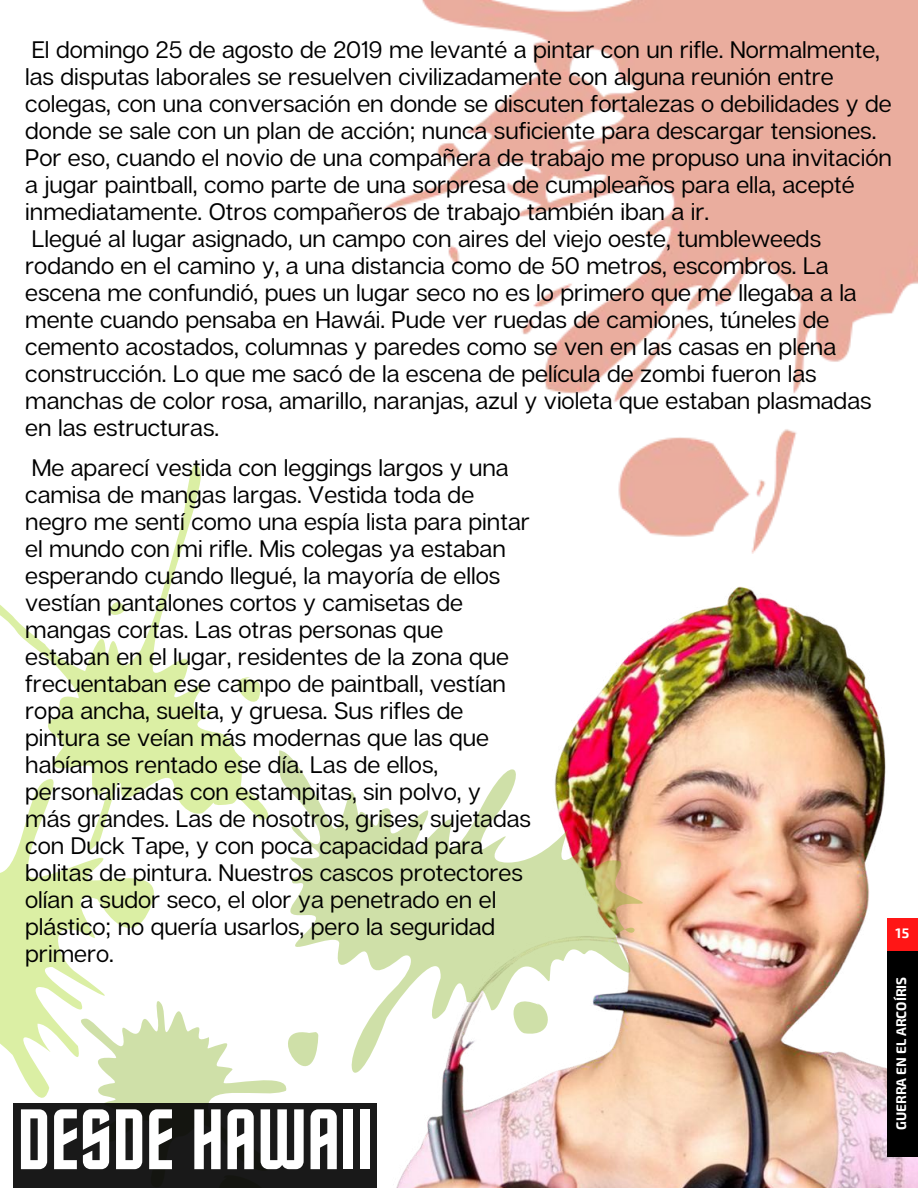
<style>
.page{position:relative;width:918px;height:1188px;background:#fff}
.page>*{position:absolute;margin:0;border:0;box-sizing:border-box;transform-origin:0 0}
.t1{font:86.1px "Horta";color:#fff}
.t2{font:23.85px/27px "Articulat CF";color:#000}
.t3{font:700 13.65px "Exo 2";color:#fff}
</style>
<div class="page">
<img style="left:396px;top:586px;width:522px;height:602px">
<div style="left:888px;top:950px;width:30px;height:206px;background:#000"></div>
<div style="left:888px;top:919px;width:30px;height:31px;background:#ff1616"></div>
<img style="left:383px;top:0;width:535px;height:554px">
<svg style="left:0;top:464px;width:269px;height:356px"></svg>
<svg style="left:279px;top:749px;width:364px;height:325px"></svg>
<svg style="left:501px;top:989px;width:55px;height:49px"></svg>
<svg style="left:172px;top:993px;width:119px;height:110px"></svg>
<svg style="left:258px;top:1023px;width:60px;height:80px"></svg>
<svg style="left:0;top:765px;width:172px;height:338px"></svg>
<div style="left:13px;top:1103px;width:364px;height:85px;background:#191919"></div>
<p class="t2" style="left:25px;top:35px;width:868px">El domingo 25 de agosto de 2019 me levanté a pintar con un rifle. Normalmente, las disputas laborales se resuelven civilizadamente con alguna reunión entre colegas, con una conversación en donde se discuten fortalezas o debilidades y de donde se sale con un plan de acción; nunca suficiente para descargar tensiones.<br>Por eso, cuando el novio de una compañera de trabajo me propuso una invitación a jugar paintball, como parte de una sorpresa de cumpleaños para ella, acepté inmediatamente. Otros compañeros de trabajo también iban a ir.<br>Llegué al lugar asignado, un campo con aires del viejo oeste, tumbleweeds rodando en el camino y, a una distancia como de 50 metros, escombros. La escena me confundió, pues un lugar seco no es lo primero que me llegaba a la mente cuando pensaba en Hawái. Pude ver ruedas de camiones, túneles de cemento acostados, columnas y paredes como se ven en las casas en plena construcción. Lo que me sacó de la escena de película de zombi fueron las manchas de color rosa, amarillo, naranjas, azul y violeta que estaban plasmadas en las estructuras.</p>
<p class="t2" style="left:25px;top:453px;width:507px">Me aparecí vestida con leggings largos y una camisa de mangas largas. Vestida toda de negro me sentí como una espía lista para pintar el mundo con mi rifle. Mis colegas ya estaban esperando cuando llegué, la mayoría de ellos vestían pantalones cortos y camisetas de mangas cortas. Las otras personas que estaban en el lugar, residentes de la zona que frecuentaban ese campo de paintball, vestían ropa ancha, suelta, y gruesa. Sus rifles de pintura se veían más modernas que las que habíamos rentado ese día. Las de ellos, personalizadas con estampitas, sin polvo, y más grandes. Las de nosotros, grises, sujetadas con Duck Tape, y con poca capacidad para bolitas de pintura. Nuestros cascos protectores olían a sudor seco, el olor ya penetrado en el plástico; no quería usarlos, pero la seguridad primero.</p>
<h1 class="t1" style="left:17px;top:1104px;width:357px">DESDE HAWAII</h1>
<p class="t3" style="left:895px;top:925px;width:15px">15</p>
<p class="t3" style="left:892px;top:1130px;width:155px;rotate:-90deg">GUERRA EN EL ARCO´IRIS</p>
</div>
